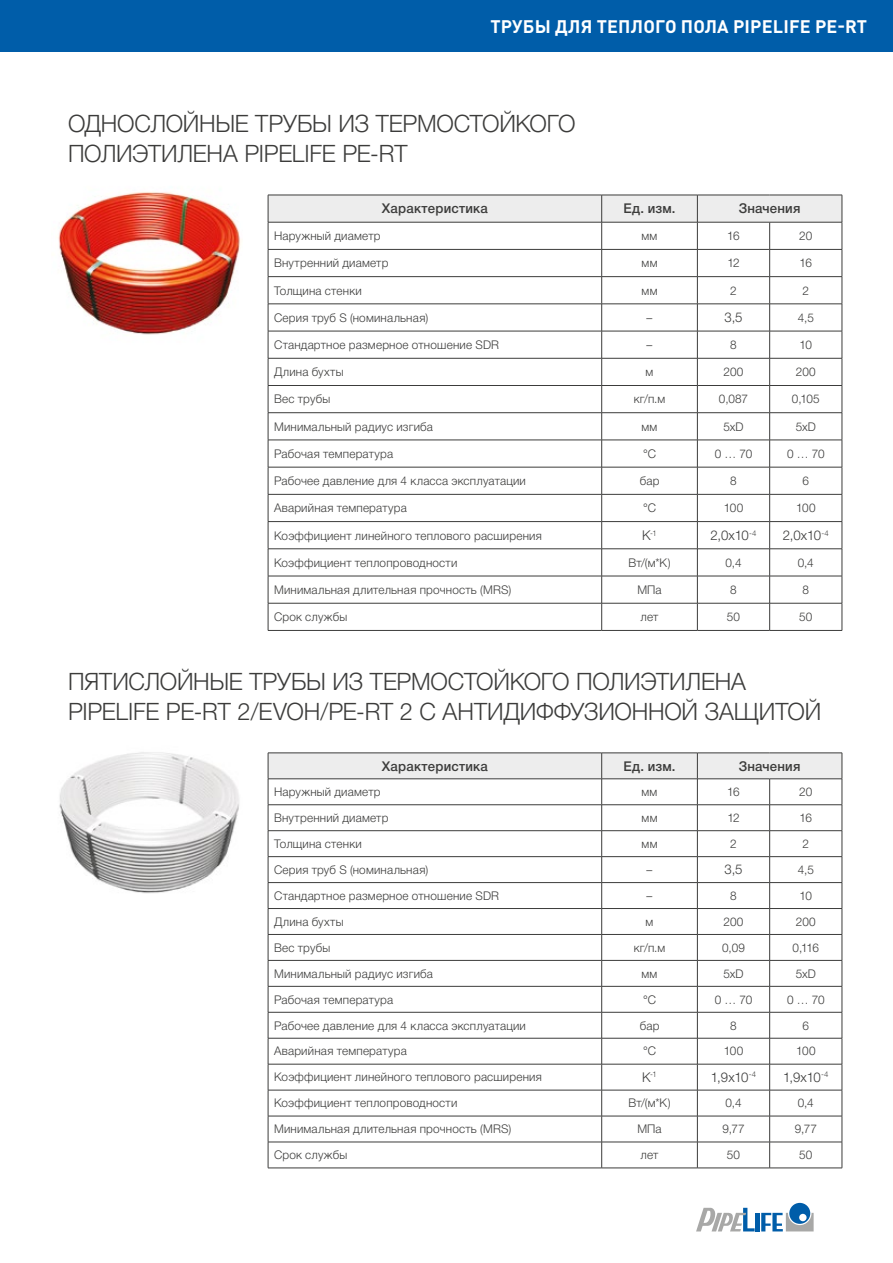
<style>
.page{position:relative;width:893px;height:1263px;background:#fff}
.page>*{position:absolute;margin:0;border:0;box-sizing:border-box;transform-origin:0 0}
.t1{font:300 24px/30px "Helvetica Neue Cyr";letter-spacing:-.01em;color:#3c3c3b}
.t2{font:700 18px "DIN Pro";letter-spacing:.01em;color:#fff}
.t3{font:500 13.5px "Helvetica Neue Cyr";letter-spacing:.015em;color:#3c3c3b}
.t4{font:300 13.5px "Helvetica Neue Cyr";letter-spacing:-.015em;color:#3c3c3b}
.t5{font:300 12px "Helvetica Neue Cyr";letter-spacing:.015em;color:#3c3c3b}
.t6{font:300 7.8px "Helvetica Neue Cyr";color:#3c3c3b}
.s1{font-size:13.5px}
</style>
<div class="page">
<div style="left:0;top:0;width:893px;height:51px;background:#005da9"></div>
<hr style="left:756px;top:1213px;width:4px;height:18px;background:#005da9">
<svg style="left:761px;top:1203px;width:53px;height:28px"></svg>
<svg style="left:696px;top:1208px;width:59px;height:23px"></svg>
<img style="left:58px;top:192px;width:183px;height:143px">
<img style="left:59px;top:752px;width:180px;height:142px">
<svg style="left:268px;top:195px;width:575px;height:435px"></svg>
<hr style="left:268px;top:630px;width:334px;height:1px;background:#3c3c3b">
<hr style="left:602px;top:630px;width:95px;height:1px;background:#3c3c3b">
<hr style="left:697px;top:630px;width:73px;height:1px;background:#3c3c3b">
<hr style="left:770px;top:630px;width:72px;height:1px;background:#3c3c3b">
<svg style="left:268px;top:753px;width:575px;height:415px"></svg>
<hr style="left:268px;top:1168px;width:334px;height:1px;background:#3c3c3b">
<hr style="left:602px;top:1168px;width:95px;height:1px;background:#3c3c3b">
<hr style="left:697px;top:1168px;width:73px;height:1px;background:#3c3c3b">
<hr style="left:770px;top:1168px;width:72px;height:1px;background:#3c3c3b">
<h2 class="t2" style="left:490px;top:11px;width:378px">ТРУБЫ ДЛЯ ТЕПЛОГО ПОЛА PIPELIFE PE-RT</h2>
<h1 class="t1" style="left:68px;top:109px;width:509px">ОДНОСЛОЙНЫЕ ТРУБЫ ИЗ ТЕРМОСТОЙКОГО<br>ПОЛИЭТИЛЕНА PIPELIFE PE-RT</h1>
<p class="t3" style="left:382px;top:201px;width:107px">Характеристика</p>
<p class="t3" style="left:623px;top:201px;width:54px">Ед. изм.</p>
<p class="t3" style="left:739px;top:201px;width:63px">Значения</p>
<p class="t5" style="left:274px;top:229px;width:108px">Наружный диаметр</p>
<p class="t5" style="left:642px;top:229px;width:17px">мм</p>
<p class="t5" style="left:727px;top:229px;width:14px">16</p>
<p class="t5" style="left:799px;top:229px;width:15px">20</p>
<p class="t5" style="left:274px;top:256px;width:116px">Внутренний диаметр</p>
<p class="t5" style="left:642px;top:256px;width:17px">мм</p>
<p class="t5" style="left:727px;top:256px;width:14px">12</p>
<p class="t5" style="left:800px;top:256px;width:14px">16</p>
<p class="t5" style="left:274px;top:284px;width:89px">Толщина стенки</p>
<p class="t5" style="left:642px;top:284px;width:17px">мм</p>
<p class="t5" style="left:730px;top:284px;width:8px">2</p>
<p class="t5" style="left:802px;top:284px;width:8px">2</p>
<p class="t5" style="left:274px;top:311px;width:156px">Серия труб S (номинальная)</p>
<p class="t5" style="left:647px;top:311px;width:7px">–</p>
<p class="t4" style="left:724px;top:310px;width:20px">3,5</p>
<p class="t5" style="left:798px;top:311px;width:18px">4,5</p>
<p class="t5" style="left:274px;top:338px;width:226px">Стандартное размерное отношение SDR</p>
<p class="t5" style="left:647px;top:338px;width:7px">–</p>
<p class="t5" style="left:730px;top:338px;width:8px">8</p>
<p class="t5" style="left:799px;top:338px;width:14px">10</p>
<p class="t5" style="left:274px;top:365px;width:71px">Длина бухты</p>
<p class="t5" style="left:646px;top:365px;width:9px">м</p>
<p class="t5" style="left:724px;top:365px;width:21px">200</p>
<p class="t5" style="left:796px;top:365px;width:21px">200</p>
<p class="t5" style="left:274px;top:393px;width:58px">Вес трубы</p>
<p class="t5" style="left:634px;top:393px;width:33px">кг/п.м</p>
<p class="t5" style="left:719px;top:393px;width:31px">0,087</p>
<p class="t5" style="left:792px;top:393px;width:29px">0,105</p>
<p class="t5" style="left:274px;top:420px;width:160px">Минимальный радиус изгиба</p>
<p class="t5" style="left:642px;top:420px;width:17px">мм</p>
<p class="t5" style="left:723px;top:420px;width:22px">5xD</p>
<p class="t5" style="left:796px;top:420px;width:22px">5xD</p>
<p class="t5" style="left:274px;top:447px;width:121px">Рабочая температура</p>
<p class="t5" style="left:643px;top:447px;width:14px">°С</p>
<p class="t5" style="left:715px;top:447px;width:39px">0 … 70</p>
<p class="t5" style="left:787px;top:447px;width:39px">0 … 70</p>
<p class="t5" style="left:274px;top:474px;width:253px">Рабочее давление для 4 класса эксплуатации</p>
<p class="t5" style="left:640px;top:474px;width:21px">бар</p>
<p class="t5" style="left:730px;top:474px;width:8px">8</p>
<p class="t5" style="left:802px;top:474px;width:8px">6</p>
<p class="t5" style="left:274px;top:501px;width:134px">Аварийная температура</p>
<p class="t5" style="left:643px;top:501px;width:14px">°С</p>
<p class="t5" style="left:724px;top:501px;width:21px">100</p>
<p class="t5" style="left:796px;top:501px;width:21px">100</p>
<p class="t5" style="left:274px;top:529px;width:269px">Коэффициент линейного теплового расширения</p>
<p class="t6" style="left:642px;top:528px;width:16px"><span class="s1">К</span>-1</p>
<p class="t4" style="left:711px;top:528px;width:47px">2,0х10<sup>-4</sup></p>
<p class="t4" style="left:783px;top:528px;width:47px">2,0х10<sup>-4</sup></p>
<p class="t5" style="left:274px;top:556px;width:185px">Коэффициент теплопроводности</p>
<p class="t5" style="left:628px;top:556px;width:44px">Вт/(м*K)</p>
<p class="t5" style="left:725px;top:556px;width:18px">0,4</p>
<p class="t5" style="left:798px;top:556px;width:18px">0,4</p>
<p class="t5" style="left:274px;top:583px;width:239px">Минимальная длительная прочность (MRS)</p>
<p class="t5" style="left:637px;top:583px;width:26px">МПа</p>
<p class="t5" style="left:730px;top:583px;width:8px">8</p>
<p class="t5" style="left:802px;top:583px;width:8px">8</p>
<p class="t5" style="left:274px;top:610px;width:75px">Срок службы</p>
<p class="t5" style="left:641px;top:610px;width:19px">лет</p>
<p class="t5" style="left:727px;top:610px;width:15px">50</p>
<p class="t5" style="left:799px;top:610px;width:15px">50</p>
<h1 class="t1" style="left:68px;top:667px;width:755px">ПЯТИСЛОЙНЫЕ ТРУБЫ ИЗ ТЕРМОСТОЙКОГО ПОЛИЭТИЛЕНА<br>PIPELIFE PE-RT 2/EVOH/PE-RT 2 С АНТИДИФФУЗИОННОЙ ЗАЩИТОЙ</h1>
<p class="t3" style="left:382px;top:758px;width:107px">Характеристика</p>
<p class="t3" style="left:623px;top:758px;width:54px">Ед. изм.</p>
<p class="t3" style="left:739px;top:758px;width:63px">Значения</p>
<p class="t5" style="left:274px;top:785px;width:108px">Наружный диаметр</p>
<p class="t5" style="left:642px;top:785px;width:17px">мм</p>
<p class="t5" style="left:727px;top:785px;width:14px">16</p>
<p class="t5" style="left:799px;top:785px;width:15px">20</p>
<p class="t5" style="left:274px;top:811px;width:116px">Внутренний диаметр</p>
<p class="t5" style="left:642px;top:811px;width:17px">мм</p>
<p class="t5" style="left:727px;top:811px;width:14px">12</p>
<p class="t5" style="left:800px;top:811px;width:14px">16</p>
<p class="t5" style="left:274px;top:837px;width:89px">Толщина стенки</p>
<p class="t5" style="left:642px;top:837px;width:17px">мм</p>
<p class="t5" style="left:730px;top:837px;width:8px">2</p>
<p class="t5" style="left:802px;top:837px;width:8px">2</p>
<p class="t5" style="left:274px;top:863px;width:156px">Серия труб S (номинальная)</p>
<p class="t5" style="left:647px;top:863px;width:7px">–</p>
<p class="t4" style="left:724px;top:862px;width:20px">3,5</p>
<p class="t5" style="left:798px;top:863px;width:18px">4,5</p>
<p class="t5" style="left:274px;top:889px;width:226px">Стандартное размерное отношение SDR</p>
<p class="t5" style="left:647px;top:889px;width:7px">–</p>
<p class="t5" style="left:730px;top:889px;width:8px">8</p>
<p class="t5" style="left:799px;top:889px;width:14px">10</p>
<p class="t5" style="left:274px;top:915px;width:71px">Длина бухты</p>
<p class="t5" style="left:646px;top:915px;width:9px">м</p>
<p class="t5" style="left:724px;top:915px;width:21px">200</p>
<p class="t5" style="left:796px;top:915px;width:21px">200</p>
<p class="t5" style="left:274px;top:941px;width:58px">Вес трубы</p>
<p class="t5" style="left:634px;top:941px;width:33px">кг/п.м</p>
<p class="t5" style="left:722px;top:941px;width:24px">0,09</p>
<p class="t5" style="left:793px;top:941px;width:28px">0,116</p>
<p class="t5" style="left:274px;top:967px;width:160px">Минимальный радиус изгиба</p>
<p class="t5" style="left:642px;top:967px;width:17px">мм</p>
<p class="t5" style="left:723px;top:967px;width:22px">5xD</p>
<p class="t5" style="left:796px;top:967px;width:22px">5xD</p>
<p class="t5" style="left:274px;top:993px;width:121px">Рабочая температура</p>
<p class="t5" style="left:643px;top:993px;width:14px">°С</p>
<p class="t5" style="left:715px;top:993px;width:39px">0 … 70</p>
<p class="t5" style="left:787px;top:993px;width:39px">0 … 70</p>
<p class="t5" style="left:274px;top:1019px;width:253px">Рабочее давление для 4 класса эксплуатации</p>
<p class="t5" style="left:640px;top:1019px;width:21px">бар</p>
<p class="t5" style="left:730px;top:1019px;width:8px">8</p>
<p class="t5" style="left:802px;top:1019px;width:8px">6</p>
<p class="t5" style="left:274px;top:1044px;width:134px">Аварийная температура</p>
<p class="t5" style="left:643px;top:1044px;width:14px">°С</p>
<p class="t5" style="left:724px;top:1044px;width:21px">100</p>
<p class="t5" style="left:796px;top:1044px;width:21px">100</p>
<p class="t5" style="left:274px;top:1070px;width:269px">Коэффициент линейного теплового расширения</p>
<p class="t6" style="left:642px;top:1070px;width:16px"><span class="s1">К</span>-1</p>
<p class="t4" style="left:711px;top:1070px;width:47px">1,9х10<sup>-4</sup></p>
<p class="t4" style="left:783px;top:1070px;width:47px">1,9х10<sup>-4</sup></p>
<p class="t5" style="left:274px;top:1096px;width:185px">Коэффициент теплопроводности</p>
<p class="t5" style="left:628px;top:1096px;width:44px">Вт/(м*K)</p>
<p class="t5" style="left:725px;top:1096px;width:18px">0,4</p>
<p class="t5" style="left:798px;top:1096px;width:18px">0,4</p>
<p class="t5" style="left:274px;top:1122px;width:239px">Минимальная длительная прочность (MRS)</p>
<p class="t5" style="left:637px;top:1122px;width:26px">МПа</p>
<p class="t5" style="left:722px;top:1122px;width:24px">9,77</p>
<p class="t5" style="left:795px;top:1122px;width:24px">9,77</p>
<p class="t5" style="left:274px;top:1148px;width:75px">Срок службы</p>
<p class="t5" style="left:641px;top:1148px;width:19px">лет</p>
<p class="t5" style="left:727px;top:1148px;width:15px">50</p>
<p class="t5" style="left:799px;top:1148px;width:15px">50</p>
</div>
